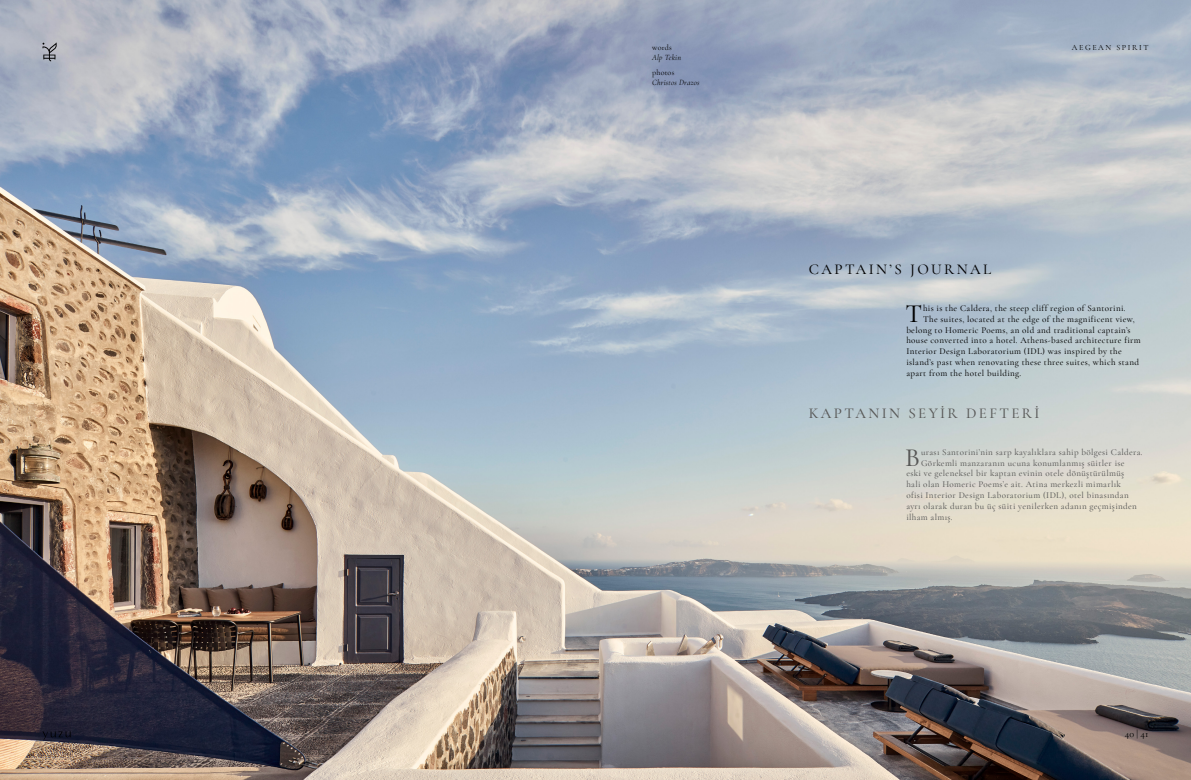
<style>
.page{position:relative;width:1191px;height:780px;background:#fff}
.page>*{position:absolute;margin:0;border:0;box-sizing:border-box;transform-origin:0 0}
.t1{font:500 26.3px "Cormorant Garamond";color:#575756}
.t2{font:500 26.3px "Cormorant Garamond";color:#000}
.t3{font:500 15px "Cormorant Garamond";letter-spacing:.16em;color:#575756}
.t4{font:500 15px "Cormorant Garamond";letter-spacing:.16em;color:#000}
.t5{font:10px "Cormorant Garamond";color:#000}
.t6{font:500 9px "Cormorant Garamond";letter-spacing:.04em;color:#000}
.t7{font:500 9px "Cormorant Garamond";letter-spacing:.04em;color:#575756}
.t8{font:italic 8px/9.6px "Cormorant Garamond";letter-spacing:.025em;color:#000}
.t9{font:8px "Cormorant Garamond";letter-spacing:.2em;color:#000}
.s1{font-style:normal}
</style>
<div class="page">
<img style="left:0;top:0;width:1191px;height:780px">
<svg style="left:42px;top:43px;width:15px;height:18px"></svg>
<svg style="left:43px;top:731px;width:28px;height:8px"></svg>
<p class="t8" style="left:652px;top:43px;width:30px"><span class="s1">words<br></span>Alp Tekin</p>
<p class="t8" style="left:652px;top:68px;width:49px"><span class="s1">photos<br></span>Christos Drazos</p>
<p class="t9" style="left:1072px;top:43px;width:78px">AEGEAN SPIRIT</p>
<p class="t4" style="left:809px;top:260px;width:184px">CAPTAIN’S JOURNAL</p>
<p class="t2" style="left:905px;top:297px;width:18px">T</p>
<p class="t6" style="left:923px;top:302px;width:204px">his is the Caldera, the steep cliff region of Santorini.</p>
<p class="t6" style="left:923px;top:313px;width:213px">The suites, located at the edge of the magnificent view,</p>
<p class="t6" style="left:906px;top:324px;width:226px">belong to Homeric Poems, an old and traditional captain’s</p>
<p class="t6" style="left:906px;top:335px;width:236px">house converted into a hotel. Athens-based architecture firm</p>
<p class="t6" style="left:906px;top:346px;width:217px">Interior Design Laboratorium (IDL) was inspired by the</p>
<p class="t6" style="left:906px;top:356px;width:234px">island’s past when renovating these three suites, which stand</p>
<p class="t6" style="left:906px;top:367px;width:117px">apart from the hotel building.</p>
<p class="t3" style="left:809px;top:404px;width:232px">KAPTANIN SEYİR DEFTERİ</p>
<p class="t1" style="left:905px;top:441px;width:16px">B</p>
<p class="t7" style="left:921px;top:446px;width:223px">urası Santorini’nin sarp kayalıklara sahip bölgesi Caldera.</p>
<p class="t7" style="left:921px;top:457px;width:205px">Görkemli manzaranın ucuna konumlanmış süitler ise</p>
<p class="t7" style="left:906px;top:468px;width:219px">eski ve geleneksel bir kaptan evinin otele dönüştürülmüş</p>
<p class="t7" style="left:906px;top:479px;width:216px">hali olan Homeric Poems’e ait. Atina merkezli mimarlık</p>
<p class="t7" style="left:906px;top:489px;width:224px">ofisi Interior Design Laboratorium (IDL), otel binasından</p>
<p class="t7" style="left:906px;top:500px;width:232px">ayrı olarak duran bu üç süiti yenilerken adanın geçmişinden</p>
<p class="t7" style="left:906px;top:511px;width:48px">ilham almış.</p>
<p class="t5" style="left:1125px;top:728px;width:25px">40 | 41</p>
</div>
